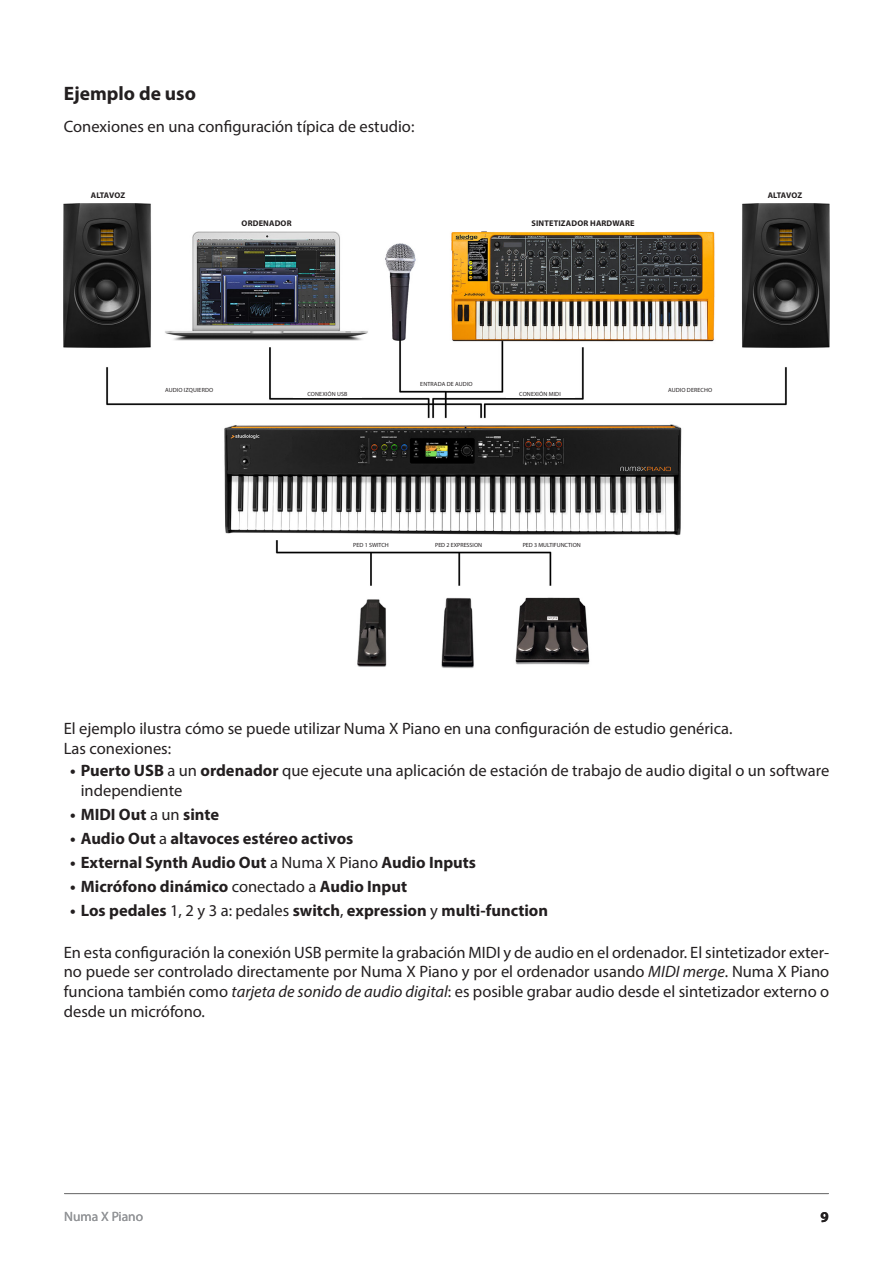
<style>
.page{position:relative;width:893px;height:1263px;background:#fff}
.page>*{position:absolute;margin:0;border:0;box-sizing:border-box;transform-origin:0 0}
.Title_2{font:700 19.5px "Myriad Pro";color:#231f20}
.Body{font:16.5px/19.8px "Myriad Pro";color:#231f20}
.t1{font:700 16.5px "Myriad Pro";color:#231f20}
.t2{font:700 15px "Myriad Pro";color:#231f20}
.t3{font:13.5px "Myriad Pro";color:#939598}
.t4{font:700 8.25px "Myriad Pro";letter-spacing:.02em;color:#231f20}
.t5{font:700 8.25px "Myriad Pro";letter-spacing:-.015em;color:#231f20}
.t6{font:6px "Myriad Pro";letter-spacing:.02em;color:#231f20}
.t7{font:6px "Myriad Pro";color:#231f20}
.s1{font-weight:700}
.s2{font-weight:400}
.s3{font-style:italic}
</style>
<div class="page">
<hr style="left:65px;top:1193px;width:763px;height:1px;background:#787878">
<img style="left:64px;top:203px;width:765px;height:465px">
<div style="left:194px;top:216px;width:145px;height:14px;background:#fff"></div>
<div style="left:452px;top:216px;width:261px;height:15px;background:#fff"></div>
<div style="left:646px;top:385px;width:88px;height:10px;background:#fff"></div>
<div style="left:145px;top:385px;width:88px;height:10px;background:#fff"></div>
<div style="left:506px;top:389px;width:68px;height:9px;background:#fff"></div>
<div style="left:412px;top:380px;width:68px;height:8px;background:#fff"></div>
<div style="left:293px;top:389px;width:68px;height:9px;background:#fff"></div>
<div style="left:327px;top:539px;width:88px;height:11px;background:#fff"></div>
<div style="left:414px;top:539px;width:89px;height:11px;background:#fff"></div>
<div style="left:507px;top:539px;width:89px;height:11px;background:#fff"></div>
<p class="Title_2" style="left:64px;top:80px;width:134px">Ejemplo de uso</p>
<p class="Body" style="left:64px;top:117px;width:352px">Conexiones en una configuración típica de estudio:</p>
<p class="t5" style="left:91px;top:190px;width:36px">ALTAVOZ</p>
<p class="t4" style="left:242px;top:218px;width:51px">ORDENADOR</p>
<p class="t4" style="left:531px;top:218px;width:105px">SINTETIZADOR HARDWARE</p>
<p class="t5" style="left:768px;top:190px;width:36px">ALTAVOZ</p>
<p class="t6" style="left:420px;top:380px;width:54px">ENTRADA DE AUDIO</p>
<p class="t6" style="left:165px;top:386px;width:50px">AUDIO IZQUIERDO</p>
<p class="t6" style="left:668px;top:386px;width:46px">AUDIO DERECHO</p>
<p class="t6" style="left:519px;top:390px;width:43px">CONEXIÓN MIDI</p>
<p class="t6" style="left:307px;top:390px;width:41px">CONEXIÓN USB</p>
<p class="t7" style="left:353px;top:541px;width:37px">PED 1 SWITCH</p>
<p class="t7" style="left:435px;top:541px;width:48px">PED 2 EXPRESSION</p>
<p class="t7" style="left:523px;top:541px;width:60px">PED 3 MULTIFUNCTION</p>
<p class="Body" style="left:64px;top:718px;width:670px">El ejemplo ilustra cómo se puede utilizar Numa X Piano en una configuración de estudio genérica.</p>
<p class="Body" style="left:64px;top:738px;width:109px">Las conexiones:</p>
<p class="Body" style="left:81px;top:760px;width:750px;text-indent:-11px"><span class="s1">• Puerto USB</span> a un <span class="s1">ordenador</span> que ejecute una aplicación de estación de trabajo de audio digital o un software independiente</p>
<p class="t1" style="left:70px;top:803px;width:151px">• MIDI Out <span class="s2">a un</span> sinte</p>
<p class="t1" style="left:70px;top:827px;width:285px">• Audio Out <span class="s2">a</span> altavoces estéreo activos</p>
<p class="t1" style="left:70px;top:851px;width:407px">• External Synth Audio Out <span class="s2">a Numa X Piano</span> Audio Inputs</p>
<p class="t1" style="left:70px;top:875px;width:339px">• Micrófono dinámico <span class="s2">conectado a</span> Audio Input</p>
<p class="t1" style="left:70px;top:899px;width:479px">• Los pedales <span class="s2">1, 2 y 3 a: pedales</span> switch<span class="s2">,</span> expression <span class="s2">y</span> multi-function</p>
<p class="Body" style="left:64px;top:942px;width:767px;text-align:justify">En esta configuración la conexión USB permite la grabación MIDI y de audio en el ordenador. El sintetizador exter&shy;no puede ser controlado directamente por Numa X Piano y por el ordenador usando <span class="s3">MIDI merge</span>. Numa X Piano funciona también como <span class="s3">tarjeta de sonido de audio digital</span>: es posible grabar audio desde el sintetizador externo o desde un micrófono.</p>
<p class="t3" style="left:64px;top:1208px;width:81px">Numa X Piano</p>
<p class="t2" style="left:820px;top:1207px;width:10px">9</p>
</div>
